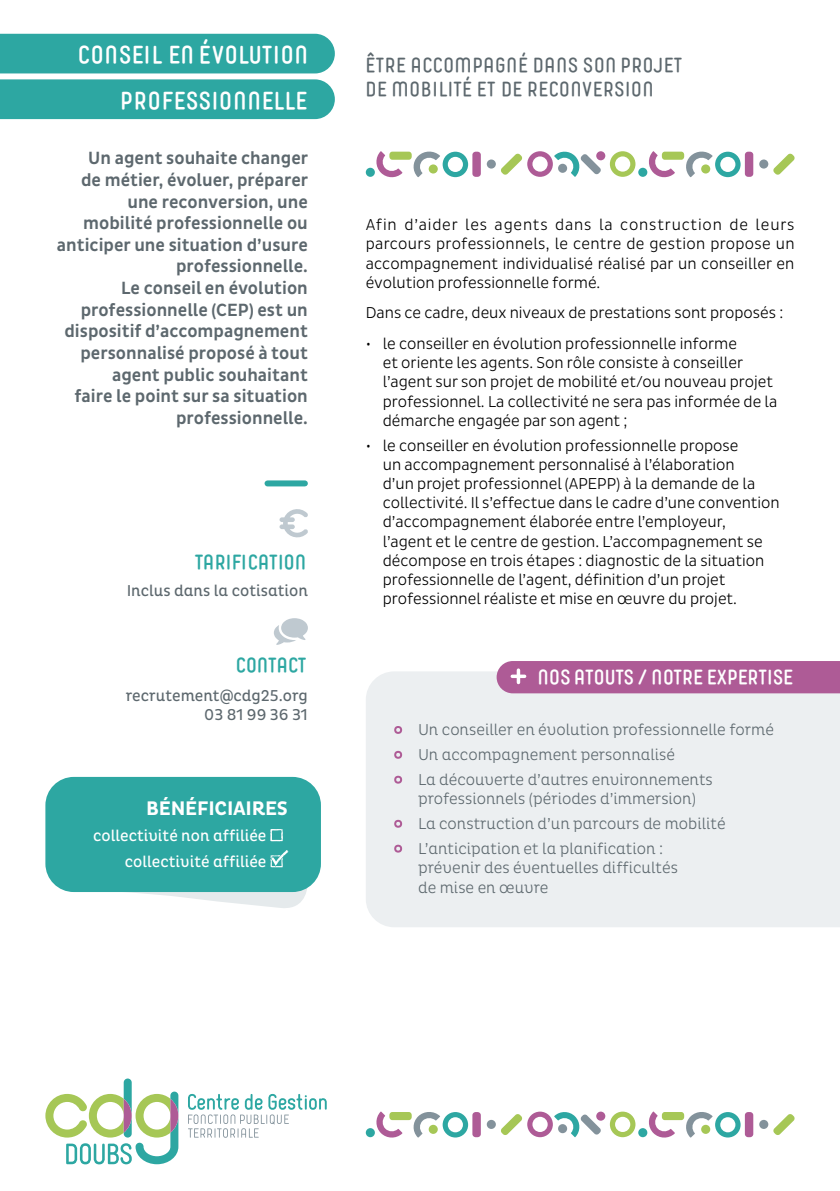
<style>
.page{position:relative;width:840px;height:1191px;background:#fff}
.page>*{position:absolute;margin:0;border:0;box-sizing:border-box;transform-origin:0 0}
.t1{font:900 24px/45.6px "Borba";letter-spacing:.015em;color:#fff;text-align:right}
.t2{font:900 20px/24px "Borba";letter-spacing:.03em;color:#5d686e}
.t3{font:900 20px "Borba";letter-spacing:-.01em;color:#fff}
.t4{font:700 20px "Pluto Cond";letter-spacing:-.01em;color:#fff}
.t5{font:900 20px "Borba";letter-spacing:.015em;color:#2da7a2}
.t6{font:900 20px "Borba";letter-spacing:-.035em;color:#2da7a2}
.t7{font:500 18px/21.6px "Pluto Sans Cond";color:#5d686e;text-align:right}
.t8{font:300 16px/19.2px "Pluto Sans Cond";color:#000}
.t9{font:300 16px/19.2px "Pluto Cond";color:#5d686e;text-align:center}
.t10{font:16px/19.2px "Pluto Cond";color:#5d686e;text-align:right}
.t11{font:16px/26px "Pluto Cond";color:#fff;text-align:right}
.s1{font-family:"Pluto Sans";font-weight:900;font-size:18px;color:#ae5b96}
</style>
<div class="page">
<svg style="left:45px;top:1078px;width:133px;height:86px"></svg>
<svg style="left:188px;top:1093px;width:138px;height:44px"></svg>
<svg style="left:609px;top:151px;width:26px;height:26px"></svg>
<div style="left:472px;top:152px;width:8px;height:25px;background:#ae5b96;border-radius:3px"></div>
<div style="left:486px;top:159px;width:9px;height:10px;background:#83929b;border-radius:50%"></div>
<svg style="left:501px;top:151px;width:99px;height:26px"></svg>
<svg style="left:413px;top:151px;width:55px;height:26px"></svg>
<svg style="left:376px;top:151px;width:26px;height:27px"></svg>
<div style="left:596px;top:151px;width:9px;height:9px;background:#ae5b96;border-radius:50%"></div>
<div style="left:365px;top:168px;width:9px;height:9px;background:#2da7a2;border-radius:50%"></div>
<svg style="left:557px;top:164px;width:10px;height:9px"></svg>
<div style="left:389px;top:152px;width:22px;height:8px;background:#a6c756;border-radius:3px"></div>
<svg style="left:773px;top:153px;width:21px;height:22px"></svg>
<div style="left:744px;top:152px;width:8px;height:25px;background:#ae5b96;border-radius:3px"></div>
<svg style="left:758px;top:159px;width:9px;height:10px"></svg>
<svg style="left:684px;top:151px;width:56px;height:26px"></svg>
<svg style="left:647px;top:151px;width:27px;height:27px"></svg>
<div style="left:638px;top:168px;width:9px;height:9px;background:#2da7a2;border-radius:50%"></div>
<div style="left:661px;top:152px;width:22px;height:8px;background:#a6c756;border-radius:3px"></div>
<svg style="left:609px;top:1111px;width:26px;height:26px"></svg>
<div style="left:472px;top:1112px;width:8px;height:25px;background:#ae5b96;border-radius:3px"></div>
<svg style="left:486px;top:1119px;width:9px;height:10px"></svg>
<svg style="left:501px;top:1111px;width:99px;height:26px"></svg>
<svg style="left:413px;top:1112px;width:55px;height:25px"></svg>
<svg style="left:376px;top:1111px;width:26px;height:27px"></svg>
<div style="left:596px;top:1111px;width:9px;height:9px;background:#ae5b96;border-radius:50%"></div>
<div style="left:365px;top:1128px;width:9px;height:9px;background:#2da7a2;border-radius:50%"></div>
<svg style="left:557px;top:1124px;width:10px;height:9px"></svg>
<div style="left:389px;top:1112px;width:22px;height:8px;background:#a6c756;border-radius:3px"></div>
<svg style="left:773px;top:1114px;width:21px;height:21px"></svg>
<div style="left:744px;top:1112px;width:8px;height:25px;background:#ae5b96;border-radius:3px"></div>
<svg style="left:758px;top:1119px;width:9px;height:10px"></svg>
<svg style="left:684px;top:1112px;width:56px;height:25px"></svg>
<svg style="left:647px;top:1111px;width:27px;height:27px"></svg>
<div style="left:638px;top:1128px;width:9px;height:9px;background:#2da7a2;border-radius:50%"></div>
<div style="left:661px;top:1112px;width:22px;height:8px;background:#a6c756;border-radius:3px"></div>
<div style="left:0;top:34px;width:334px;height:39px;background:#2da7a2"></div>
<div style="left:0;top:79px;width:334px;height:40px;background:#2da7a2"></div>
<div style="left:267px;top:480px;width:38px;height:6px;background:#2da7a2"></div>
<svg style="left:279px;top:509px;width:29px;height:29px"></svg>
<svg style="left:274px;top:618px;width:34px;height:27px"></svg>
<div style="left:45px;top:777px;width:276px;height:115px;background:#2da7a2;border-radius:28px"></div>
<svg style="left:52px;top:829px;width:256px;height:79px"></svg>
<div style="left:366px;top:671px;width:473px;height:256px;background:#eceff1"></div>
<div style="left:496px;top:661px;width:343px;height:32px;background:#ae5b96"></div>
<svg style="left:512px;top:674px;width:12px;height:4px"></svg>
<svg style="left:516px;top:670px;width:4px;height:12px"></svg>
<h1 class="t1" style="left:78px;top:32px;width:231px">CONSEIL EN ÉVOLUTION<br>PROFESSIONNELLE</h1>
<p class="t7" style="left:57px;top:148px;width:253px">Un agent souhaite changer<br>de métier, évoluer, préparer une reconversion, une mobilité professionnelle ou anticiper une situation d’usure professionnelle.<br>Le conseil en évolution professionnelle (CEP) est un dispositif d’accompagnement personnalisé proposé à tout agent public souhaitant<br>faire le point sur sa situation professionnelle.</p>
<p class="t5" style="left:193px;top:550px;width:114px">TARIFICATION</p>
<p class="t10" style="left:127px;top:581px;width:183px">Inclus dans la cotisation</p>
<p class="t6" style="left:236px;top:654px;width:73px">CONTACT</p>
<p class="t10" style="left:126px;top:686px;width:183px">recrutement@cdg25.org<br>03 81 99 36 31</p>
<p class="t4" style="left:146px;top:796px;width:143px">BÉNÉFICIAIRES</p>
<p class="t11" style="left:93px;top:823px;width:175px">collectivité non affiliée collectivité affiliée</p>
<p class="t2" style="left:365px;top:54px;width:319px">ÊTRE ACCOMPAGNÉ DANS SON PROJET<br>DE MOBILITÉ ET DE RECONVERSION</p>
<p class="t8" style="left:365px;top:215px;width:430px;text-align:justify">Afin d’aider les agents dans la construction de leurs parcours professionnels, le centre de gestion propose un accompagnement individualisé réalisé par un conseiller en évolution professionnelle formé.</p>
<p class="t8" style="left:365px;top:303px;width:419px">Dans ce cadre, deux niveaux de prestations sont proposés :</p>
<p class="t8" style="left:382px;top:334px;width:396px;text-indent:-17px">• le conseiller en évolution professionnelle informe<br>et oriente les agents. Son rôle consiste à conseiller l’agent sur son projet de mobilité et/ou nouveau projet professionnel. La collectivité ne sera pas informée de la démarche engagée par son agent ;</p>
<p class="t8" style="left:382px;top:436px;width:398px;text-indent:-17px">• le conseiller en évolution professionnelle propose<br>un accompagnement personnalisé à l’élaboration<br>d’un projet professionnel (APEPP) à la demande de la collectivité. Il s’effectue dans le cadre d’une convention d’accompagnement élaborée entre l’employeur,<br>l’agent et le centre de gestion. L’accompagnement se décompose en trois étapes : diagnostic de la situation professionnelle de l’agent, définition d’un projet professionnel réaliste et mise en œuvre du projet.</p>
<p class="t3" style="left:537px;top:665px;width:257px">NOS ATOUTS / NOTRE EXPERTISE</p>
<p class="t9" style="left:394px;top:720px;width:381px"><span class="s1">•</span> Un conseiller en évolution professionnelle formé</p>
<p class="t9" style="left:394px;top:745px;width:282px"><span class="s1">•</span> Un accompagnement personnalisé</p>
<p class="t9" style="left:394px;top:770px;width:320px"><span class="s1">•</span> La découverte d’autres environnements professionnels (périodes d’immersion)</p>
<p class="t9" style="left:394px;top:814px;width:333px"><span class="s1">•</span> La construction d’un parcours de mobilité</p>
<p class="t9" style="left:418px;top:839px;width:261px;text-align:left;text-indent:-24px"><span class="s1">•</span> L’anticipation et la planification : prévenir des éventuelles difficultés de mise en œuvre</p>
</div>
